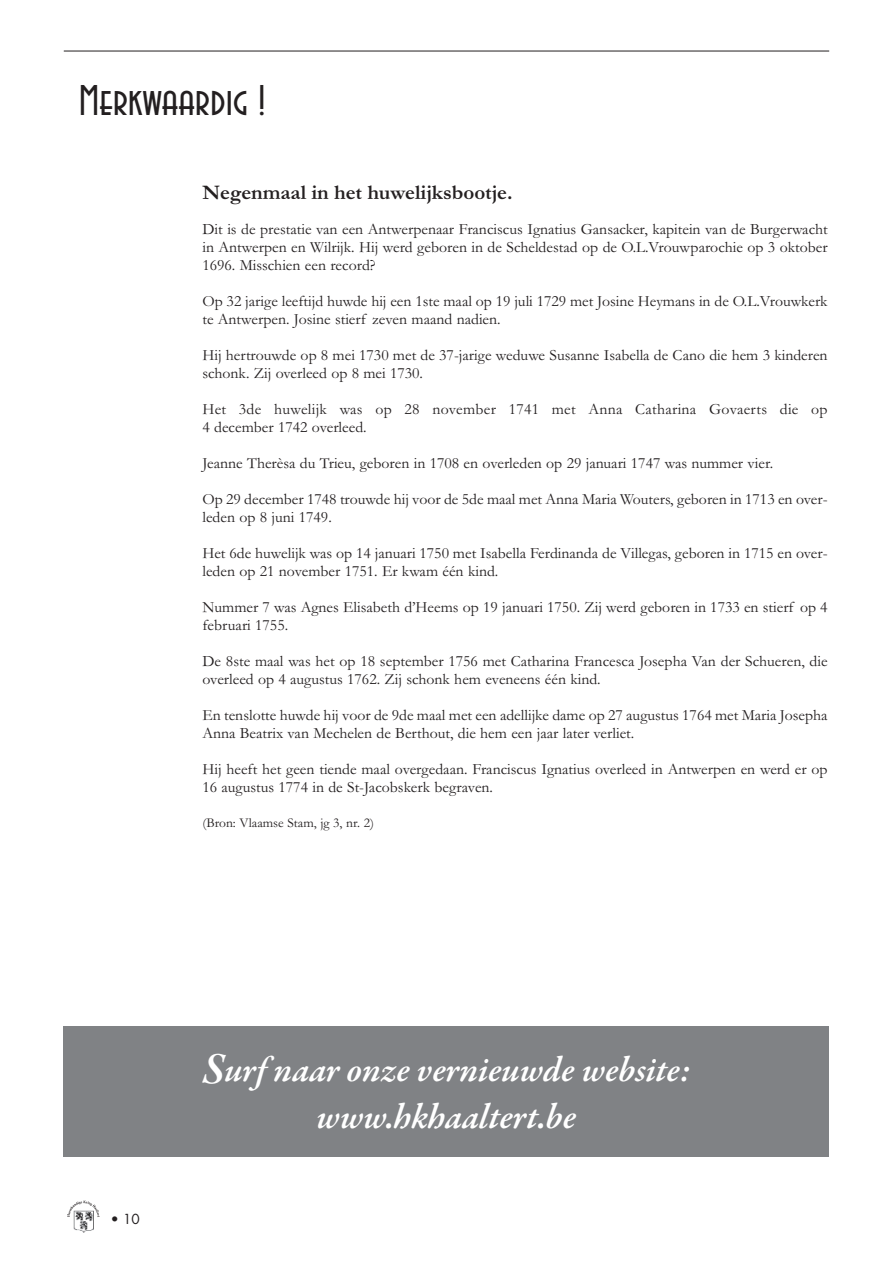
<style>
.page{position:relative;width:893px;height:1263px;background:#fff}
.page>*{position:absolute;margin:0;border:0;box-sizing:border-box;transform-origin:0 0}
.t1{font:45px "Avenida Plain";color:#231f20}
.t2{font:italic 600 36px/47.2px "Garamond Premr Pro";color:#fff;text-align:center}
.t3{font:700 21px "Garamond";color:#231f20}
.t4{font:15.75px/18px "Garamond";color:#231f20}
.t5{font:15.75px/18px "Garamond";letter-spacing:.02em;color:#231f20}
.t6{font:13.5px "Garamond";color:#231f20}
.t7{font:13.5px "Futura";color:#231f20}
.s1{font-size:45px}
</style>
<div class="page">
<svg style="left:67px;top:1200px;width:33px;height:17px"></svg>
<img style="left:74px;top:1210px;width:20px;height:23px">
<hr style="left:64px;top:51px;width:765px;height:1px;background:#231f20">
<div style="left:64px;top:1026px;width:765px;height:131px;background:#808285"></div>
<h1 class="t1" style="left:79px;top:85px;width:189px">Merkwaardig !</h1>
<h3 class="t3" style="left:202px;top:179px;width:312px">Negenmaal in het huwelijksbootje.</h3>
<p class="t4" style="left:202px;top:220px;width:627px;text-align:justify">Dit is de prestatie van een Antwerpenaar Franciscus Ignatius Gansacker, kapitein van de Burgerwacht in Antwerpen en Wilrijk. Hij werd geboren in de Scheldestad op de O.L.Vrouwparochie op 3 oktober 1696. Misschien een record?</p>
<p class="t4" style="left:202px;top:292px;width:627px">Op 32 jarige leeftijd huwde hij een 1ste maal op 19 juli 1729 met Josine Heymans in de O.L.Vrouwkerk te Antwerpen. Josine stierf zeven maand nadien.</p>
<p class="t4" style="left:202px;top:346px;width:627px">Hij hertrouwde op 8 mei 1730 met de 37-jarige weduwe Susanne Isabella de Cano die hem 3 kinderen schonk. Zij overleed op 8 mei 1730.</p>
<p class="t5" style="left:202px;top:400px;width:627px">Het 3de huwelijk was op 28 november 1741 met Anna Catharina Govaerts die op<br>4 december 1742 overleed.</p>
<p class="t4" style="left:202px;top:454px;width:572px">Jeanne Therèsa du Trieu, geboren in 1708 en overleden op 29 januari 1747 was nummer vier.</p>
<p class="t4" style="left:202px;top:490px;width:627px">Op 29 december 1748 trouwde hij voor de 5de maal met Anna Maria Wouters, geboren in 1713 en over&shy;leden op 8 juni 1749.</p>
<p class="t4" style="left:202px;top:544px;width:627px">Het 6de huwelijk was op 14 januari 1750 met Isabella Ferdinanda de Villegas, geboren in 1715 en over&shy;leden op 21 november 1751. Er kwam één kind.</p>
<p class="t4" style="left:202px;top:598px;width:627px">Nummer 7 was Agnes Elisabeth d’Heems op 19 januari 1750. Zij werd geboren in 1733 en stierf op 4 februari 1755.</p>
<p class="t4" style="left:202px;top:652px;width:627px">De 8ste maal was het op 18 september 1756 met Catharina Francesca Josepha Van der Schueren, die overleed op 4 augustus 1762. Zij schonk hem eveneens één kind.</p>
<p class="t4" style="left:202px;top:706px;width:627px">En tenslotte huwde hij voor de 9de maal met een adellijke dame op 27 augustus 1764 met Maria Josepha<br>Anna Beatrix van Mechelen de Berthout, die hem een jaar later verliet.</p>
<p class="t4" style="left:202px;top:760px;width:627px">Hij heeft het geen tiende maal overgedaan. Franciscus Ignatius overleed in Antwerpen en werd er op<br>16 augustus 1774 in de St-Jacobskerk begraven.</p>
<p class="t6" style="left:202px;top:815px;width:173px">(Bron: Vlaamse Stam, jg 3, nr. 2)</p>
<p class="t7" style="left:111px;top:1212px;width:31px">• 10</p>
<h2 class="t2" style="left:202px;top:1049px;width:490px"><span class="s1">S</span>urf naar onze vernieuwde website: www.hkhaaltert.be</h2>
</div>
